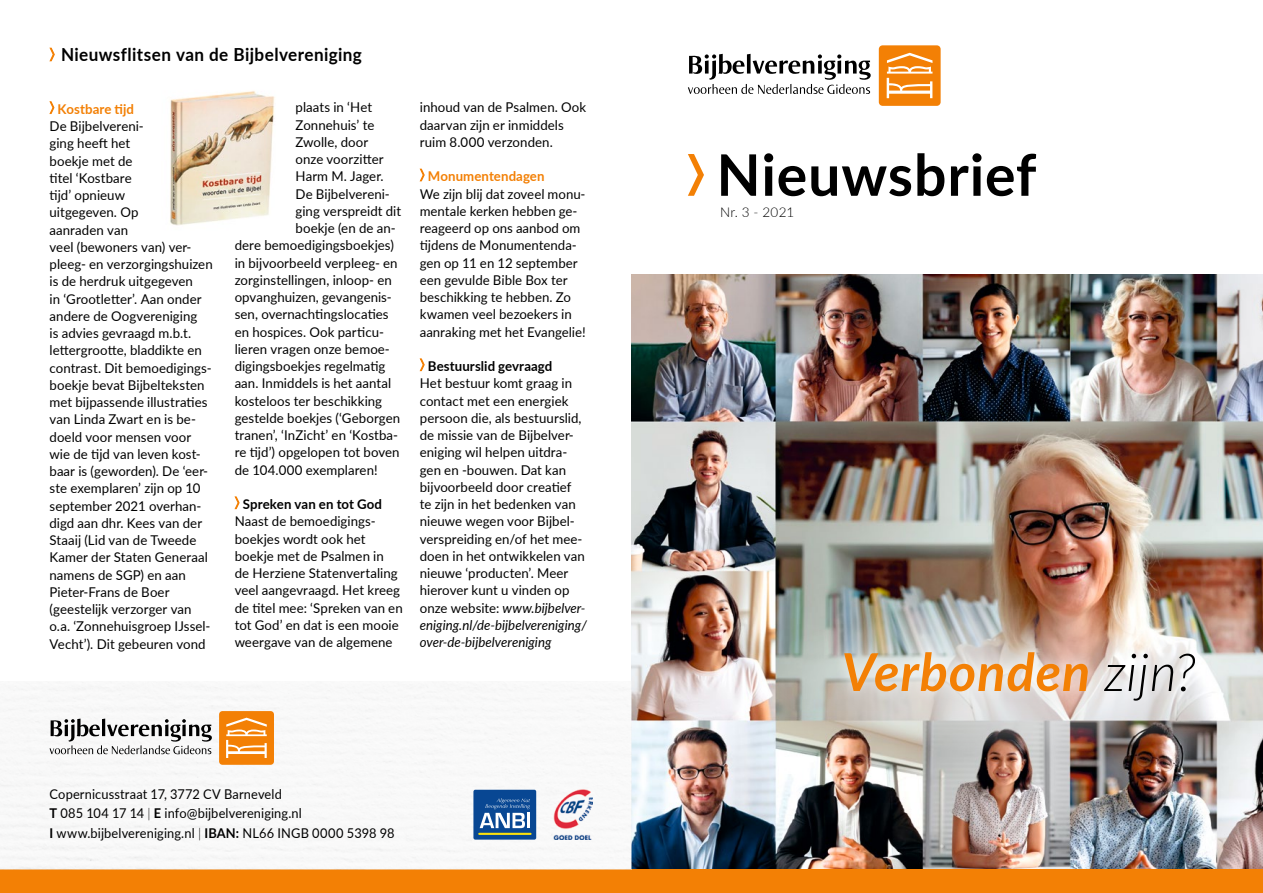
<style>
.page{position:relative;width:1263px;height:893px;background:#fff}
.page>*{position:absolute;margin:0;border:0;box-sizing:border-box;transform-origin:0 0}
.t1{font:700 57.3px "Lato";letter-spacing:.015em;color:#000}
.t2{font:italic 700 52.2px "Lato";letter-spacing:.02em;color:#f38005}
.t3{font:700 18px "Lato";letter-spacing:.025em;color:#000;scale:.95 1}
.t4{font:13.5px/17.2px "Lato";letter-spacing:.005em;color:#000}
.t5{font:13.5px/19.5px "Lato";letter-spacing:.005em;color:#000;scale:.95 1}
.t6{font:700 13.5px "Lato";letter-spacing:.01em;color:#000}
.t7{font:700 13.5px "Lato";letter-spacing:.005em;color:#f38005}
.t8{font:300 13.5px "Lato";letter-spacing:.015em;color:#000}
.s1{font-style:italic}
.s2{font-weight:700}
.s3{font-weight:300}
.s4{font-weight:300;color:#000}
</style>
<div class="page">
<img style="left:631px;top:274px;width:632px;height:596px">
<div style="left:0;top:870px;width:1263px;height:23px;background:#f38005"></div>
<svg style="left:688px;top:54px;width:183px;height:40px"></svg>
<svg style="left:879px;top:45px;width:62px;height:61px;background:#f59732"></svg>
<img style="left:0;top:682px;width:631px;height:188px">
<svg style="left:50px;top:719px;width:162px;height:35px"></svg>
<svg style="left:219px;top:711px;width:55px;height:54px;background:#f49631"></svg>
<div style="left:473px;top:790px;width:63px;height:50px;background:#084793;border-radius:2px"></div>
<svg style="left:480px;top:798px;width:50px;height:30px"></svg>
<hr style="left:478px;top:833px;width:53px;height:2px;background:#fbe00d">
<img style="left:553px;top:790px;width:40px;height:50px">
<svg style="left:49px;top:47px;width:6px;height:15px"></svg>
<svg style="left:688px;top:154px;width:16px;height:42px"></svg>
<svg style="left:49px;top:101px;width:6px;height:13px"></svg>
<svg style="left:234px;top:496px;width:6px;height:14px"></svg>
<svg style="left:419px;top:168px;width:6px;height:14px"></svg>
<svg style="left:419px;top:358px;width:6px;height:14px"></svg>
<img style="left:751px;top:603px;width:512px;height:150px">
<div style="left:832px;top:639px;width:376px;height:73px;background:#fff;opacity:.77"></div>
<img style="left:170px;top:91px;width:105px;height:135px">
<h3 class="t3" style="left:61px;top:41px;width:318px">Nieuwsflitsen van de Bijbelvereniging</h3>
<p class="t7" style="left:58px;top:99px;width:78px">Kostbare tijd</p>
<p class="t4" style="left:50px;top:117px;width:165px">De Bijbelvereni-<br>ging heeft het<br>boekje met de<br>titel ‘Kostbare<br>tijd’ opnieuw<br>uitgegeven. Op<br>aanraden van<br>veel (bewoners van) ver&shy;pleeg- en verzorgingshuizen is de herdruk uitgegeven<br>in ‘Grootletter’. Aan onder andere de Oogvereniging<br>is advies gevraagd m.b.t. lettergrootte, bladdikte en contrast. Dit bemoedigings&shy;boekje bevat Bijbelteksten met bijpassende illustraties van Linda Zwart en is be&shy;doeld voor mensen voor wie de tijd van leven kost&shy;baar is (geworden). De ‘eer&shy;ste exemplaren’ zijn op 10 september 2021 overhan&shy;digd aan dhr. Kees van der<br>Staaij (Lid van de Tweede<br>Kamer der Staten Generaal namens de SGP) en aan<br>Pieter-Frans de Boer (geestelijk verzorger van o.a. ‘Zonnehuisgroep IJssel-<br>Vecht’). Dit gebeuren vond</p>
<p class="t4" style="left:296px;top:98px;width:78px">plaats in ‘Het</p>
<p class="t4" style="left:296px;top:115px;width:80px">Zonnehuis’ te</p>
<p class="t4" style="left:296px;top:133px;width:74px">Zwolle, door</p>
<p class="t4" style="left:296px;top:150px;width:90px">onze voorzitter</p>
<p class="t4" style="left:296px;top:167px;width:90px">Harm M. Jager.</p>
<p class="t4" style="left:296px;top:184px;width:96px">De Bijbelvereni-</p>
<p class="t4" style="left:296px;top:202px;width:107px">ging verspreidt dit</p>
<p class="t4" style="left:296px;top:219px;width:102px">boekje (en de an-</p>
<p class="t4" style="left:235px;top:236px;width:161px">dere bemoedigingsboekjes)</p>
<p class="t4" style="left:235px;top:253px;width:164px">in bijvoorbeeld verpleeg- en</p>
<p class="t4" style="left:235px;top:271px;width:159px">zorginstellingen, inloop- en</p>
<p class="t4" style="left:235px;top:288px;width:159px">opvanghuizen, gevangenis-</p>
<p class="t4" style="left:235px;top:305px;width:156px">sen, overnachtingslocaties</p>
<p class="t4" style="left:235px;top:322px;width:151px">en hospices. Ook particu-</p>
<p class="t4" style="left:235px;top:340px;width:157px">lieren vragen onze bemoe-</p>
<p class="t4" style="left:235px;top:357px;width:152px">digingsboekjes regelmatig</p>
<p class="t4" style="left:235px;top:374px;width:158px">aan. Inmiddels is het aantal</p>
<p class="t4" style="left:235px;top:391px;width:149px">kosteloos ter beschikking</p>
<p class="t4" style="left:235px;top:409px;width:167px">gestelde boekjes (‘Geborgen</p>
<p class="t4" style="left:235px;top:426px;width:165px">tranen’, ‘InZicht’ en ‘Kostba-</p>
<p class="t4" style="left:235px;top:443px;width:166px">re tijd’) opgelopen tot boven</p>
<p class="t4" style="left:235px;top:460px;width:144px">de 104.000 exemplaren!</p>
<p class="t6" style="left:243px;top:494px;width:141px">Spreken van en tot God</p>
<p class="t4" style="left:235px;top:512px;width:170px">Naast de bemoedigings&shy;boekjes wordt ook het boekje met de Psalmen in<br>de Herziene Statenvertaling veel aangevraagd. Het kreeg de titel mee: ‘Spreken van en tot God’ en dat is een mooie weergave van de algemene</p>
<p class="t4" style="left:420px;top:98px;width:168px">inhoud van de Psalmen. Ook daarvan zijn er inmiddels ruim 8.000 verzonden.</p>
<p class="t7" style="left:428px;top:166px;width:118px">Monumentendagen</p>
<p class="t4" style="left:420px;top:184px;width:168px">We zijn blij dat zoveel monu&shy;mentale kerken hebben ge&shy;reageerd op ons aanbod om tijdens de Monumentenda&shy;gen op 11 en 12 september een gevulde Bible Box ter beschikking te hebben. Zo kwamen veel bezoekers in aanraking met het Evangelie!</p>
<p class="t6" style="left:428px;top:356px;width:126px">Bestuurslid gevraagd</p>
<p class="t4" style="left:420px;top:374px;width:169px">Het bestuur komt graag in contact met een energiek persoon die, als bestuurslid, de missie van de Bijbelver&shy;eniging wil helpen uitdra&shy;gen en -bouwen. Dat kan bijvoorbeeld door creatief<br>te zijn in het bedenken van nieuwe wegen voor Bijbel&shy;verspreiding en/of het mee&shy;doen in het ontwikkelen van nieuwe ‘producten’. Meer hierover kunt u vinden op onze website: <span class="s1">www.bijbelver&shy;eniging.nl/de-bijbelvereniging/ over-de-bijbelvereniging</span></p>
<p class="t5" style="left:50px;top:784px;width:365px">Copernicusstraat 17, 3772 CV Barneveld<br><span class="s2">T</span> 085 104 17 14 <span class="s3">|</span> <span class="s2">E</span> info@bijbelvereniging.nl<br><span class="s2">I</span> www.bijbelvereniging.nl <span class="s3">|</span> <span class="s2">IBAN:</span> NL66 INGB 0000 5398 98</p>
<h1 class="t1" style="left:716px;top:133px;width:321px">Nieuwsbrief</h1>
<p class="t8" style="left:720px;top:203px;width:76px">Nr. 3 - 2021</p>
<h2 class="t2" style="left:842px;top:634px;width:356px">Verbonden <span class="s4">zijn?</span></h2>
</div>
